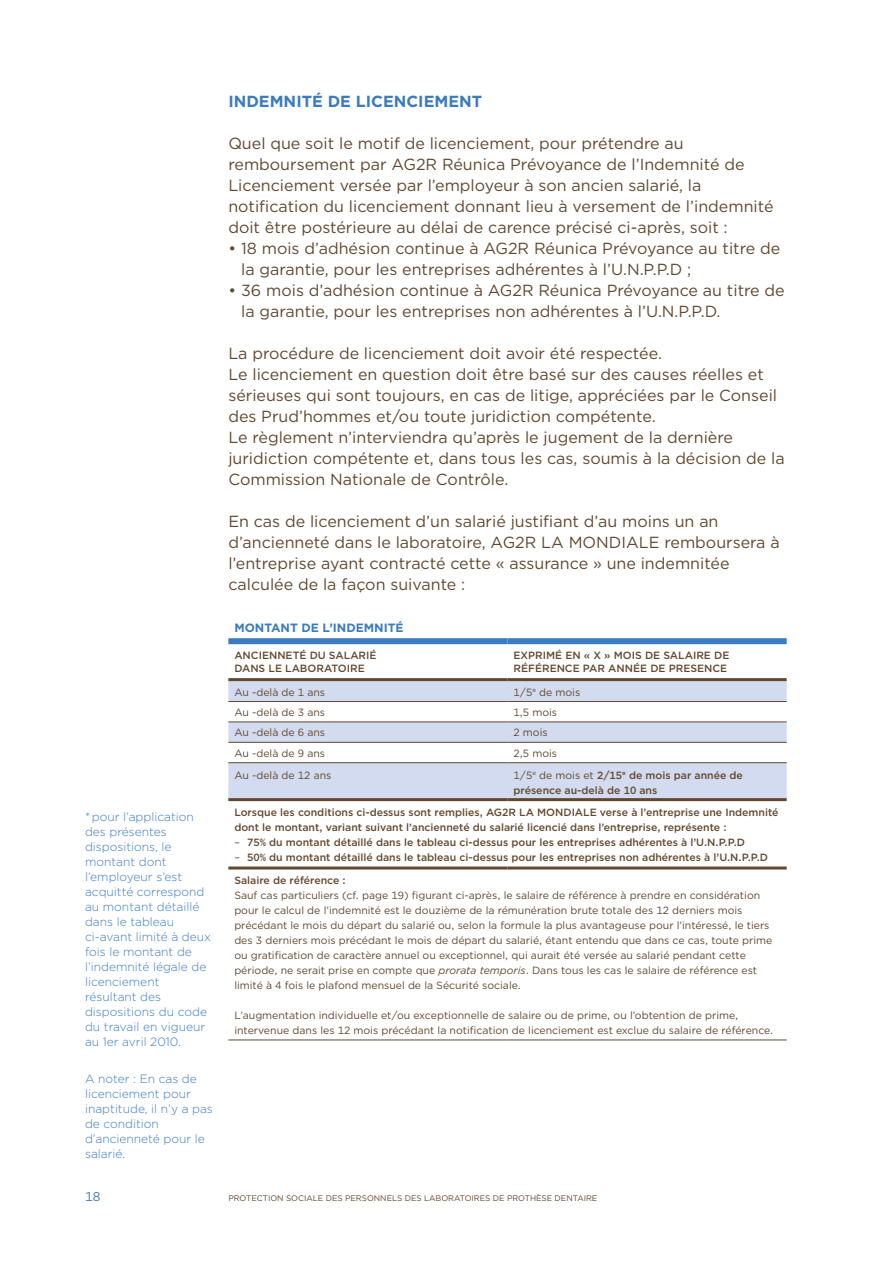
<style>
.page{position:relative;width:893px;height:1263px;background:#fff}
.page>*{position:absolute;margin:0;border:0;box-sizing:border-box;transform-origin:0 0}
.t1{font:16.05px/21px "Gotham";color:#62482e}
.t2{font:700 16.05px "Gotham";color:#3b7bbf}
.t3{font:12.75px "Gotham";color:#3b7bbf}
.t4{font:300 12px/15px "Gotham";color:#3b7bbf}
.t5{font:700 12px "Gotham";color:#3b7bbf}
.t6{font:10.5px/15px "Gotham";color:#62482e}
.t7{font:500 10.5px/13.5px "Gotham";color:#62482e}
.t8{font:8.1px "Gotham";color:#62482e}
.s1{font-weight:400}
.s2{font-style:italic}
</style>
<div class="page">
<svg style="left:228px;top:681px;width:559px;height:117px;fill:#d2dbef"></svg>
<div style="left:228px;top:638px;width:279px;height:6px;background:#3b7bbf"></div>
<div style="left:507px;top:638px;width:280px;height:6px;background:#3b7bbf"></div>
<hr style="left:228px;top:678px;width:279px;height:3px;background:#62482e">
<hr style="left:507px;top:678px;width:280px;height:3px;background:#62482e">
<hr style="left:228px;top:701px;width:279px;height:1px;background:#62482e">
<hr style="left:507px;top:701px;width:280px;height:1px;background:#62482e">
<hr style="left:228px;top:722px;width:279px;height:1px;background:#62482e">
<hr style="left:507px;top:722px;width:280px;height:1px;background:#62482e">
<hr style="left:228px;top:742px;width:279px;height:1px;background:#62482e">
<hr style="left:507px;top:742px;width:280px;height:1px;background:#62482e">
<hr style="left:228px;top:762px;width:279px;height:1px;background:#62482e">
<hr style="left:507px;top:762px;width:280px;height:1px;background:#62482e">
<hr style="left:228px;top:798px;width:279px;height:3px;background:#62482e">
<hr style="left:507px;top:798px;width:280px;height:3px;background:#62482e">
<hr style="left:228px;top:866px;width:279px;height:3px;background:#62482e">
<hr style="left:507px;top:866px;width:280px;height:3px;background:#62482e">
<hr style="left:228px;top:1040px;width:279px;height:1px;background:#62482e">
<hr style="left:507px;top:1040px;width:280px;height:1px;background:#62482e">
<p class="t4" style="left:85px;top:808px;width:127px">* pour l’application des présentes dispositions, le montant dont l’employeur s’est acquitté correspond au montant détaillé dans le tableau ci-avant limité à deux fois le montant de l’indemnité légale de licenciement résultant des dispositions du code du travail en vigueur au 1er avril 2010.</p>
<p class="t4" style="left:85px;top:1071px;width:129px">A noter : En cas de licenciement pour inaptitude, il n’y a pas de condition d’ancienneté pour le salarié.</p>
<p class="t2" style="left:228px;top:90px;width:255px">INDEMNITÉ DE LICENCIEMENT</p>
<p class="t1" style="left:228px;top:132px;width:547px">Quel que soit le motif de licenciement, pour prétendre au remboursement par AG2R Réunica Prévoyance de l’Indemnité de Licenciement versée par l’employeur à son ancien salarié, la notification du licenciement donnant lieu à versement de l’indemnité doit être postérieure au délai de carence précisé ci-après, soit :</p>
<p class="t1" style="left:241px;top:237px;width:541px;text-indent:-13px">• 18 mois d’adhésion continue à AG2R Réunica Prévoyance au titre de la garantie, pour les entreprises adhérentes à l’U.N.P.P.D ;</p>
<p class="t1" style="left:241px;top:279px;width:545px;text-indent:-13px">• 36 mois d’adhésion continue à AG2R Réunica Prévoyance au titre de la garantie, pour les entreprises non adhérentes à l’U.N.P.P.D.</p>
<p class="t1" style="left:228px;top:342px;width:558px">La procédure de licenciement doit avoir été respectée.<br>Le licenciement en question doit être basé sur des causes réelles et sérieuses qui sont toujours, en cas de litige, appréciées par le Conseil des Prud’hommes et/ou toute juridiction compétente.<br>Le règlement n’interviendra qu’après le jugement de la dernière juridiction compétente et, dans tous les cas, soumis à la décision de la Commission Nationale de Contrôle.</p>
<p class="t1" style="left:228px;top:510px;width:553px">En cas de licenciement d’un salarié justifiant d’au moins un an d’ancienneté dans le laboratoire, AG2R LA MONDIALE remboursera à l’entreprise ayant contracté cette « assurance » une indemnitée calculée de la façon suivante :</p>
<p class="t5" style="left:234px;top:620px;width:171px">MONTANT DE L’INDEMNITÉ</p>
<p class="t7" style="left:234px;top:648px;width:144px">ANCIENNETÉ DU SALARIÉ<br>DANS LE LABORATOIRE</p>
<p class="t7" style="left:513px;top:648px;width:217px">EXPRIMÉ EN « X » MOIS DE SALAIRE DE<br>RÉFÉRENCE PAR ANNÉE DE PRESENCE</p>
<p class="t6" style="left:234px;top:684px;width:92px">Au -delà de 1 ans</p>
<p class="t6" style="left:513px;top:684px;width:68px">1/5<sup>e</sup> de mois</p>
<p class="t6" style="left:234px;top:704px;width:92px">Au -delà de 3 ans</p>
<p class="t6" style="left:513px;top:704px;width:45px">1,5 mois</p>
<p class="t6" style="left:234px;top:725px;width:92px">Au -delà de 6 ans</p>
<p class="t6" style="left:513px;top:725px;width:36px">2 mois</p>
<p class="t6" style="left:234px;top:745px;width:92px">Au -delà de 9 ans</p>
<p class="t6" style="left:513px;top:745px;width:45px">2,5 mois</p>
<p class="t6" style="left:234px;top:767px;width:99px">Au -delà de 12 ans</p>
<p class="t7" style="left:513px;top:767px;width:231px;line-height:15px"><span class="s1">1/5</span><sup>e</sup> <span class="s1">de mois et</span> 2/15<sup>e</sup> de mois par année de présence au-delà de 10 ans</p>
<p class="t7" style="left:234px;top:804px;width:546px;line-height:15px">Lorsque les conditions ci-dessus sont remplies, AG2R LA MONDIALE verse à l’entreprise une Indemnité dont le montant, variant suivant l’ancienneté du salarié licencié dans l’entreprise, représente :</p>
<p class="t7" style="left:234px;top:835px;width:512px"><span class="s1">–</span> 75% du montant détaillé dans le tableau ci-dessus pour les entreprises adhérentes à l’U.N.P.P.D</p>
<p class="t7" style="left:234px;top:850px;width:535px"><span class="s1">–</span> 50% du montant détaillé dans le tableau ci-dessus pour les entreprises non adhérentes à l’U.N.P.P.D</p>
<p class="t7" style="left:234px;top:873px;width:113px">Salaire de référence :</p>
<p class="t6" style="left:234px;top:887px;width:539px">Sauf cas particuliers (cf. page 19) figurant ci-après, le salaire de référence à prendre en considération pour le calcul de l’indemnité est le douzième de la rémunération brute totale des 12 derniers mois précédant le mois du départ du salarié ou, selon la formule la plus avantageuse pour l’intéressé, le tiers des 3 derniers mois précédant le mois de départ du salarié, étant entendu que dans ce cas, toute prime ou gratification de caractère annuel ou exceptionnel, qui aurait été versée au salarié pendant cette période, ne serait prise en compte que <span class="s2">prorata temporis</span>. Dans tous les cas le salaire de référence est limité à 4 fois le plafond mensuel de la Sécurité sociale.</p>
<p class="t6" style="left:234px;top:1007px;width:541px">L’augmentation individuelle et/ou exceptionnelle de salaire ou de prime, ou l’obtention de prime, intervenue dans les 12 mois précédant la notification de licenciement est exclue du salaire de référence.</p>
<p class="t3" style="left:85px;top:1189px;width:17px">18</p>
<p class="t8" style="left:228px;top:1193px;width:370px">PROTECTION SOCIALE DES PERSONNELS DES LABORATOIRES DE PROTHÈSE DENTAIRE</p>
</div>
